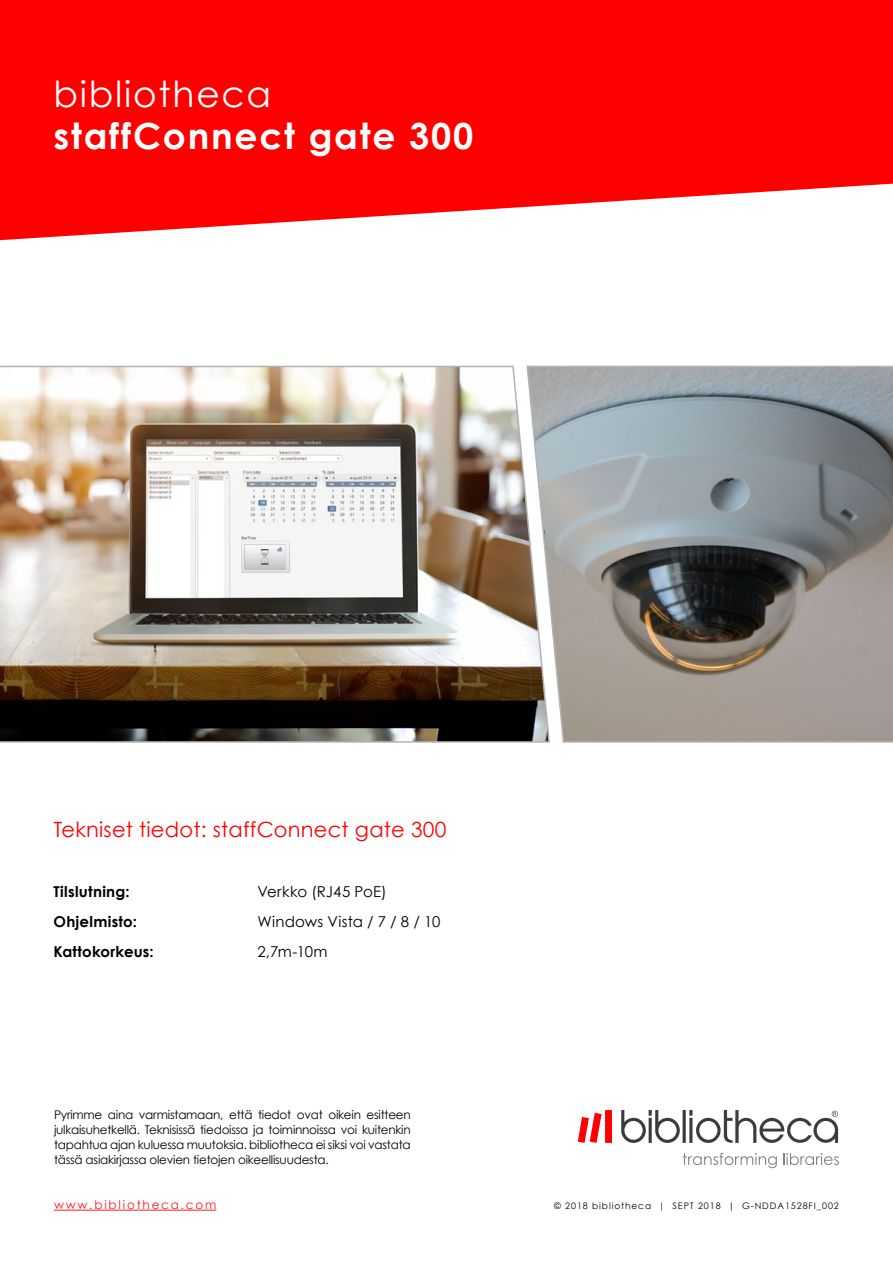
<style>
.page{position:relative;width:893px;height:1263px;background:#fff}
.page>*{position:absolute;margin:0;border:0;box-sizing:border-box;transform-origin:0 0}
.t1{font:700 36px "Century Gothic";letter-spacing:.05em;color:#fff}
.t2{font:36px "Century Gothic";letter-spacing:.05em;color:#fff}
.t3{font:21px "Century Gothic";letter-spacing:.01em;color:#f00}
.t4{font:15px "Century Gothic";letter-spacing:.015em;color:#000}
.t5{font:700 15px "Century Gothic";letter-spacing:.02em;color:#000}
.t6{font:12px/15px "Century Gothic";letter-spacing:-.02em;color:#000;text-align:justify}
.t7{font:12px "Century Gothic";letter-spacing:.15em;color:#ff1a1a}
.t8{font:9px "Century Gothic";letter-spacing:.1em;color:#000}
</style>
<div class="page">
<hr style="left:54px;top:1210px;width:162px;height:1px;background:#ff1a1a">
<svg style="left:683px;top:1153px;width:94px;height:15px"></svg>
<svg style="left:783px;top:1153px;width:56px;height:12px"></svg>
<svg style="left:621px;top:1110px;width:59px;height:33px"></svg>
<hr style="left:683px;top:1110px;width:3px;height:33px;background:#3c3c3b">
<svg style="left:689px;top:1110px;width:149px;height:33px"></svg>
<svg style="left:578px;top:1110px;width:34px;height:33px"></svg>
<svg style="left:0;top:0;width:893px;height:240px;background:#ff1d1d"></svg>
<svg style="left:551px;top:365px;width:342px;height:378px;background:#8e8f8f"></svg>
<img style="left:0;top:365px;width:551px;height:378px">
<h1 class="t2" style="left:53px;top:72px;width:219px">bibliotheca</h1>
<h1 class="t1" style="left:53px;top:113px;width:421px">staffConnect gate 300</h1>
<h2 class="t3" style="left:53px;top:816px;width:394px">Tekniset tiedot: staffConnect gate 300</h2>
<p class="t5" style="left:53px;top:882px;width:78px">Tilslutning:</p>
<p class="t4" style="left:257px;top:882px;width:131px">Verkko (RJ45 PoE)</p>
<p class="t5" style="left:53px;top:912px;width:85px">Ohjelmisto:</p>
<p class="t4" style="left:257px;top:912px;width:184px">Windows Vista / 7 / 8 / 10</p>
<p class="t5" style="left:53px;top:942px;width:102px">Kattokorkeus:</p>
<p class="t4" style="left:257px;top:942px;width:72px">2,7m-10m</p>
<p class="t6" style="left:54px;top:1107px;width:358px">Pyrimme aina varmistamaan, että tiedot ovat oikein esitteen julkaisuhetkellä. Teknisissä tiedoissa ja toiminnoissa voi kuitenkin tapahtua ajan kuluessa muutoksia. bibliotheca ei siksi voi vastata tässä asiakirjassa olevien tietojen oikeellisuudesta.</p>
<p class="t7" style="left:54px;top:1197px;width:164px">www.bibliotheca.com</p>
<p class="t8" style="left:554px;top:1200px;width:286px">© 2018 bibliotheca | SEPT 2018 | G-NDDA1528FI_002</p>
</div>
